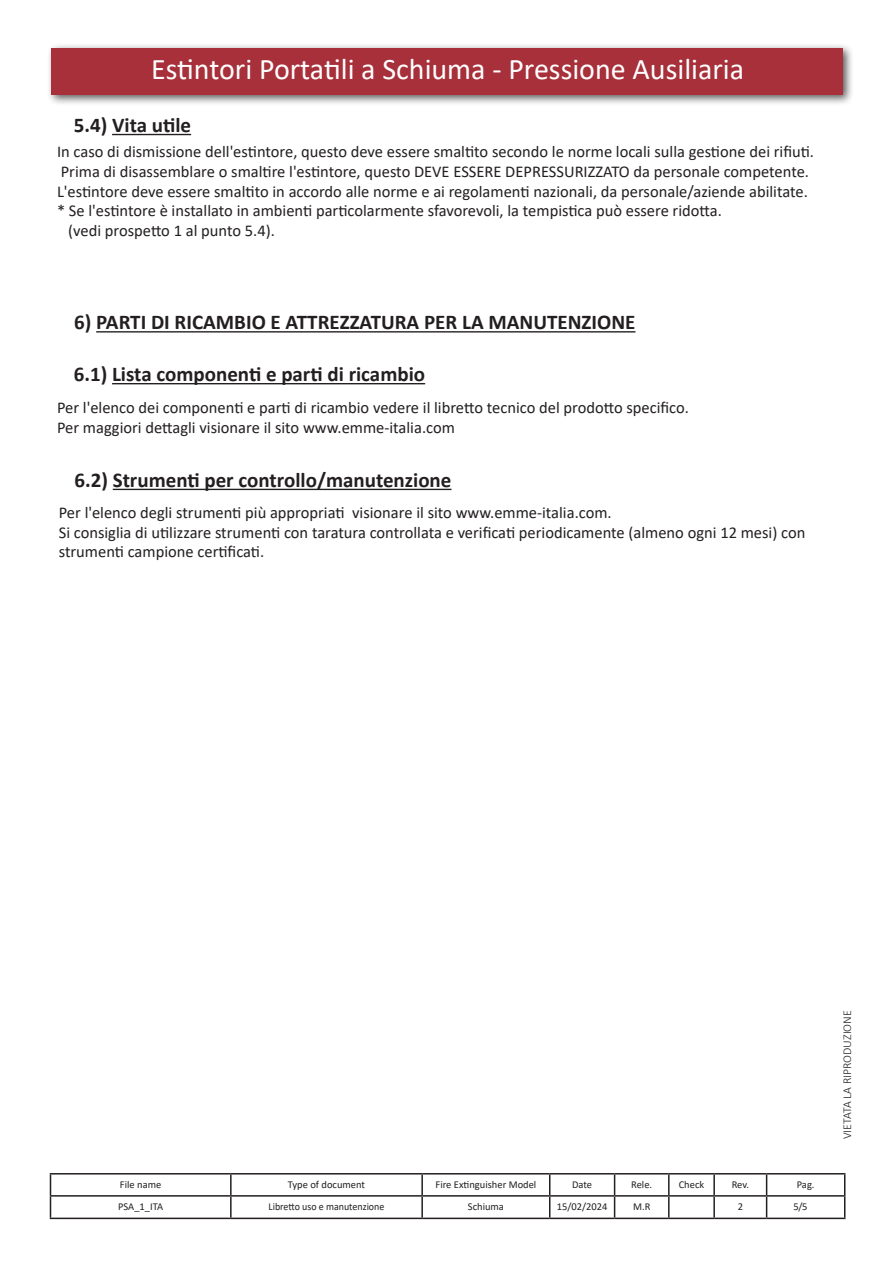
<style>
.page{position:relative;width:893px;height:1263px;background:#fff}
.page>*{position:absolute;margin:0;border:0;box-sizing:border-box;transform-origin:0 0}
.t1{font:30px "Calibri";color:#fff}
.codice_tabella{font:700 21px "Calibri";color:#231f20}
.codice_tabella-2{font:16.5px "Calibri";color:#231f20}
.t2{font:300 12px "Calibri";color:#231f20}
.codice_tabella-3{font:10.5px "Calibri";color:#231f20}
.codice_tabella-4{font:10.5px "Calibri";color:#231f20;scale:.95 1}
</style>
<div class="page">
<div style="left:46px;top:43px;width:808px;height:63px;background:#231f20;opacity:.75"></div>
<div style="left:52px;top:48px;width:791px;height:46px;background:#a7303a"></div>
<hr style="left:50px;top:1173px;width:181px;height:1px;background:#231f20">
<hr style="left:231px;top:1173px;width:191px;height:1px;background:#231f20">
<hr style="left:230px;top:1174px;width:2px;height:21px;background:#231f20">
<hr style="left:422px;top:1173px;width:128px;height:1px;background:#231f20">
<hr style="left:421px;top:1174px;width:2px;height:21px;background:#231f20">
<hr style="left:550px;top:1173px;width:65px;height:1px;background:#231f20">
<hr style="left:615px;top:1173px;width:54px;height:1px;background:#231f20">
<hr style="left:669px;top:1173px;width:45px;height:1px;background:#231f20">
<hr style="left:668px;top:1174px;width:2px;height:21px;background:#231f20">
<hr style="left:714px;top:1173px;width:53px;height:1px;background:#231f20">
<hr style="left:713px;top:1174px;width:2px;height:21px;background:#231f20">
<hr style="left:767px;top:1173px;width:78px;height:1px;background:#231f20">
<hr style="left:50px;top:1195px;width:181px;height:1px;background:#231f20">
<svg style="left:50px;top:1174px;width:1px;height:43px"></svg>
<hr style="left:231px;top:1195px;width:191px;height:1px;background:#231f20">
<hr style="left:230px;top:1196px;width:2px;height:21px;background:#231f20">
<hr style="left:422px;top:1195px;width:128px;height:1px;background:#231f20">
<hr style="left:421px;top:1196px;width:2px;height:21px;background:#231f20">
<hr style="left:550px;top:1195px;width:65px;height:1px;background:#231f20">
<svg style="left:549px;top:1174px;width:1px;height:43px"></svg>
<hr style="left:615px;top:1195px;width:54px;height:1px;background:#231f20">
<svg style="left:614px;top:1174px;width:1px;height:43px"></svg>
<hr style="left:669px;top:1195px;width:45px;height:1px;background:#231f20">
<hr style="left:668px;top:1196px;width:2px;height:21px;background:#231f20">
<hr style="left:714px;top:1195px;width:53px;height:1px;background:#231f20">
<hr style="left:713px;top:1196px;width:2px;height:21px;background:#231f20">
<hr style="left:767px;top:1195px;width:78px;height:1px;background:#231f20">
<svg style="left:766px;top:1174px;width:1px;height:43px"></svg>
<svg style="left:844px;top:1174px;width:1px;height:43px"></svg>
<hr style="left:50px;top:1217px;width:181px;height:2px;background:#231f20">
<hr style="left:231px;top:1217px;width:191px;height:2px;background:#231f20">
<hr style="left:422px;top:1217px;width:128px;height:2px;background:#231f20">
<hr style="left:550px;top:1217px;width:65px;height:2px;background:#231f20">
<hr style="left:615px;top:1217px;width:54px;height:2px;background:#231f20">
<hr style="left:669px;top:1217px;width:45px;height:2px;background:#231f20">
<hr style="left:714px;top:1217px;width:53px;height:2px;background:#231f20">
<hr style="left:767px;top:1217px;width:78px;height:2px;background:#231f20">
<hr style="left:112px;top:383px;width:313px;height:1px;background:#231f20">
<hr style="left:112px;top:134px;width:79px;height:1px;background:#231f20">
<hr style="left:113px;top:489px;width:338px;height:1px;background:#231f20">
<hr style="left:96px;top:331px;width:539px;height:1px;background:#231f20">
<h1 class="t1" style="left:151px;top:48px;width:594px">Estintori Portatili a Schiuma - Pressione Ausiliaria</h1>
<p class="codice_tabella" style="left:74px;top:110px;width:119px">5.4) Vita utile</p>
<p class="codice_tabella-2" style="left:57px;top:140px;width:759px">In caso di dismissione dell'estintore, questo deve essere smaltito secondo le norme locali sulla gestione dei rifiuti.</p>
<p class="codice_tabella-2" style="left:61px;top:160px;width:750px">Prima di disassemblare o smaltire l'estintore, questo DEVE ESSERE DEPRESSURIZZATO da personale competente.</p>
<p class="codice_tabella-2" style="left:57px;top:180px;width:752px">L'estintore deve essere smaltito in accordo alle norme e ai regolamenti nazionali, da personale/aziende abilitate.</p>
<p class="codice_tabella-2" style="left:57px;top:199px;width:666px">* Se l'estintore è installato in ambienti particolarmente sfavorevoli, la tempistica può essere ridotta.</p>
<p class="codice_tabella-2" style="left:68px;top:219px;width:208px">(vedi prospetto 1 al punto 5.4).</p>
<p class="codice_tabella" style="left:74px;top:308px;width:563px">6) PARTI DI RICAMBIO E ATTREZZATURA PER LA MANUTENZIONE</p>
<p class="codice_tabella" style="left:74px;top:359px;width:353px">6.1) Lista componenti e parti di ricambio</p>
<p class="codice_tabella-2" style="left:57px;top:396px;width:633px">Per l'elenco dei componenti e parti di ricambio vedere il libretto tecnico del prodotto specifico.</p>
<p class="codice_tabella-2" style="left:57px;top:416px;width:399px">Per maggiori dettagli visionare il sito www.emme-italia.com</p>
<p class="codice_tabella" style="left:75px;top:465px;width:378px">6.2) Strumenti per controllo/manutenzione</p>
<p class="codice_tabella-2" style="left:59px;top:501px;width:554px">Per l'elenco degli strumenti più appropriati visionare il sito www.emme-italia.com.</p>
<p class="codice_tabella-2" style="left:59px;top:521px;width:748px">Si consiglia di utilizzare strumenti con taratura controllata e verificati periodicamente (almeno ogni 12 mesi) con</p>
<p class="codice_tabella-2" style="left:59px;top:540px;width:207px">strumenti campione certificati.</p>
<p class="codice_tabella-3" style="left:120px;top:1177px;width:43px">File name</p>
<p class="codice_tabella-3" style="left:288px;top:1177px;width:79px">Type of document</p>
<p class="codice_tabella-3" style="left:436px;top:1177px;width:102px">Fire Extinguisher Model</p>
<p class="codice_tabella-3" style="left:572px;top:1177px;width:22px">Date</p>
<p class="codice_tabella-3" style="left:631px;top:1177px;width:23px">Rele.</p>
<p class="codice_tabella-3" style="left:679px;top:1177px;width:27px">Check</p>
<p class="codice_tabella-3" style="left:732px;top:1177px;width:19px">Rev.</p>
<p class="codice_tabella-3" style="left:797px;top:1177px;width:19px">Pag.</p>
<p class="codice_tabella-3" style="left:118px;top:1199px;width:47px">PSA_1_ITA</p>
<p class="codice_tabella-4" style="left:269px;top:1199px;width:124px">Libretto uso e manutenzione</p>
<p class="codice_tabella-3" style="left:468px;top:1199px;width:38px">Schiuma</p>
<p class="codice_tabella-3" style="left:557px;top:1199px;width:52px">15/02/2024</p>
<p class="codice_tabella-3" style="left:633px;top:1199px;width:19px">M.R</p>
<p class="codice_tabella-3" style="left:738px;top:1199px;width:7px">2</p>
<p class="codice_tabella-3" style="left:793px;top:1199px;width:16px">5/5</p>
<p class="t2" style="left:840px;top:1139px;width:131px;rotate:-90deg">VIETATA LA RIPRODUZIONE</p>
</div>
